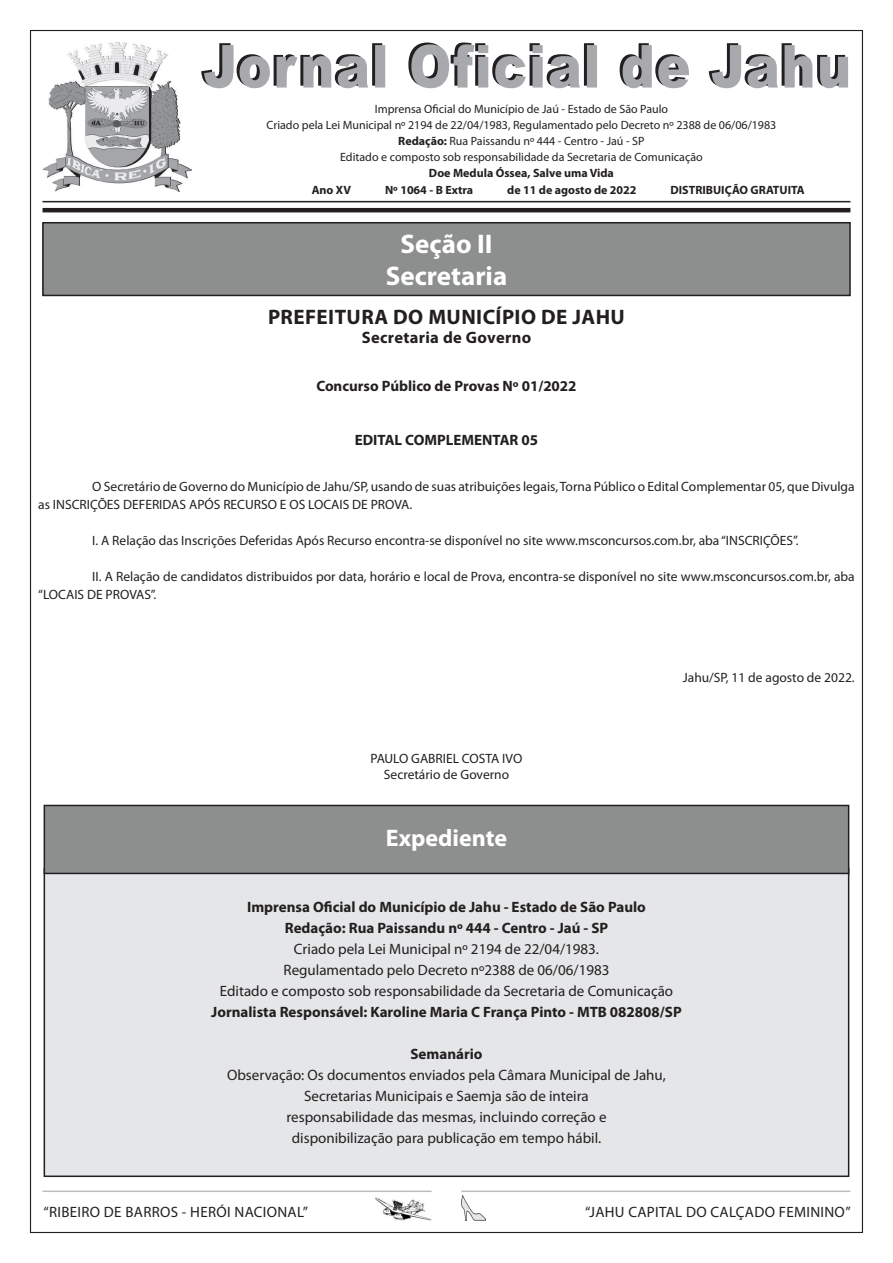
<style>
.page{position:relative;width:893px;height:1263px;background:#fff}
.page>*{position:absolute;margin:0;border:0;box-sizing:border-box;transform-origin:0 0}
.t1{font:700 27px "Myriad Pro";color:#fff}
.t2{font:700 24px "Myriad Pro";color:#fff}
.t3{font:700 21px "Myriad Pro";letter-spacing:.02em;color:#231f20}
.t4{font:700 16.5px "Myriad Pro";letter-spacing:.02em;color:#231f20}
.t5{font:15px "Myriad Pro";color:#231f20}
.t6{font:700 15px "Myriad Pro";color:#231f20}
.t7{font:15px "Myriad Pro";letter-spacing:.02em;color:#231f20}
.t8{font:13.5px/18px "Myriad Pro";color:#231f20}
.t9{font:12px "Myriad Pro";color:#231f20}
.t10{font:700 12px "Myriad Pro";color:#231f20}
.s1{font-weight:700}
</style>
<div class="page">
<hr style="left:461px;top:1190px;width:389px;height:2px;background:#bcbdc0">
<hr style="left:43px;top:1190px;width:389px;height:2px;background:#bcbdc0">
<img style="left:43px;top:44px;width:149px;height:148px">
<svg style="left:97px;top:43px;width:751px;height:45px"></svg>
<hr style="left:43px;top:201px;width:807px;height:1px;background:#231f20">
<hr style="left:43px;top:208px;width:807px;height:4px;background:#231f20">
<div style="left:43px;top:223px;width:807px;height:72px;background:#8d8f8f"></div>
<div style="left:42px;top:222px;width:809px;height:74px;border:2px solid #231f20"></div>
<div style="left:44px;top:869px;width:805px;height:307px;background:#e5e6e8"></div>
<div style="left:44px;top:805px;width:805px;height:68px;background:#8d8f8f"></div>
<div style="left:44px;top:805px;width:805px;height:69px;border:2px solid #231f20"></div>
<p class="t9" style="left:375px;top:101px;width:295px">Imprensa Oficial do Município de Jaú - Estado de São Paulo</p>
<p class="t9" style="left:266px;top:117px;width:511px">Criado pela Lei Municipal nº 2194 de 22/04/1983, Regulamentado pelo Decreto nº 2388 de 06/06/1983</p>
<p class="t9" style="left:398px;top:133px;width:248px"><span class="s1">Redação:</span> Rua Paissandu nº 444 - Centro - Jaú - SP</p>
<p class="t9" style="left:340px;top:149px;width:364px">Editado e composto sob responsabilidade da Secretaria de Comunicação</p>
<p class="t10" style="left:429px;top:165px;width:186px">Doe Medula Óssea, Salve uma Vida</p>
<p class="t10" style="left:312px;top:182px;width:41px">Ano XV</p>
<p class="t10" style="left:385px;top:182px;width:90px">Nº 1064 - B Extra</p>
<p class="t10" style="left:507px;top:182px;width:131px">de 11 de agosto de 2022</p>
<p class="t10" style="left:670px;top:182px;width:136px">DISTRIBUIÇÃO GRATUITA</p>
<p class="t1" style="left:400px;top:226px;width:93px">Seção II</p>
<p class="t1" style="left:386px;top:258px;width:123px">Secretaria</p>
<p class="t3" style="left:268px;top:303px;width:358px">PREFEITURA DO MUNICÍPIO DE JAHU</p>
<p class="t4" style="left:362px;top:327px;width:171px">Secretaria de Governo</p>
<p class="t6" style="left:316px;top:376px;width:262px">Concurso Público de Provas Nº 01/2022</p>
<p class="t6" style="left:355px;top:430px;width:185px">EDITAL COMPLEMENTAR 05</p>
<p class="t8" style="left:38px;top:477px;width:818px;text-indent:54px">O Secretário de Governo do Município de Jahu/SP, usando de suas atribuições legais, Torna Público o Edital Complementar 05, que Divulga as INSCRIÇÕES DEFERIDAS APÓS RECURSO E OS LOCAIS DE PROVA.</p>
<p class="t8" style="left:92px;top:531px;width:708px">I. A Relação das Inscrições Deferidas Após Recurso encontra-se disponível no site www.msconcursos.com.br, aba “INSCRIÇÕES”.</p>
<p class="t8" style="left:38px;top:567px;width:818px;text-indent:54px">II. A Relação de candidatos distribuidos por data, horário e local de Prova, encontra-se disponível no site www.msconcursos.com.br, aba “LOCAIS DE PROVAS”.</p>
<p class="t8" style="left:371px;top:749px;width:153px">PAULO GABRIEL COSTA IVO</p>
<p class="t8" style="left:384px;top:765px;width:127px">Secretário de Governo</p>
<p class="t2" style="left:386px;top:822px;width:123px">Expediente</p>
<p class="t8" style="left:683px;top:668px;width:173px">Jahu/SP, 11 de agosto de 2022.</p>
<p class="t6" style="left:247px;top:897px;width:400px">Imprensa Oficial do Município de Jahu - Estado de São Paulo</p>
<p class="t6" style="left:285px;top:918px;width:325px">Redação: Rua Paissandu nº 444 - Centro - Jaú - SP</p>
<p class="t5" style="left:294px;top:940px;width:307px">Criado pela Lei Municipal nº 2194 de 22/04/1983.</p>
<p class="t5" style="left:284px;top:961px;width:327px">Regulamentado pelo Decreto nº2388 de 06/06/1983</p>
<p class="t5" style="left:220px;top:982px;width:455px">Editado e composto sob responsabilidade da Secretaria de Comunicação</p>
<p class="t6" style="left:211px;top:1002px;width:472px">Jornalista Responsável: Karoline Maria C França Pinto - MTB 082808/SP</p>
<p class="t6" style="left:410px;top:1044px;width:74px">Semanário</p>
<p class="t5" style="left:227px;top:1066px;width:440px">Observação: Os documentos enviados pela Câmara Municipal de Jahu,</p>
<p class="t5" style="left:304px;top:1087px;width:286px">Secretarias Municipais e Saemja são de inteira</p>
<p class="t5" style="left:286px;top:1108px;width:322px">responsabilidade das mesmas, incluindo correção e</p>
<p class="t5" style="left:292px;top:1129px;width:311px">disponibilização para publicação em tempo hábil.</p>
<p class="t7" style="left:44px;top:1202px;width:266px">“RIBEIRO DE BARROS - HERÓI NACIONAL”</p>
<p class="t7" style="left:585px;top:1202px;width:267px">“JAHU CAPITAL DO CALÇADO FEMININO”</p>
</div>
